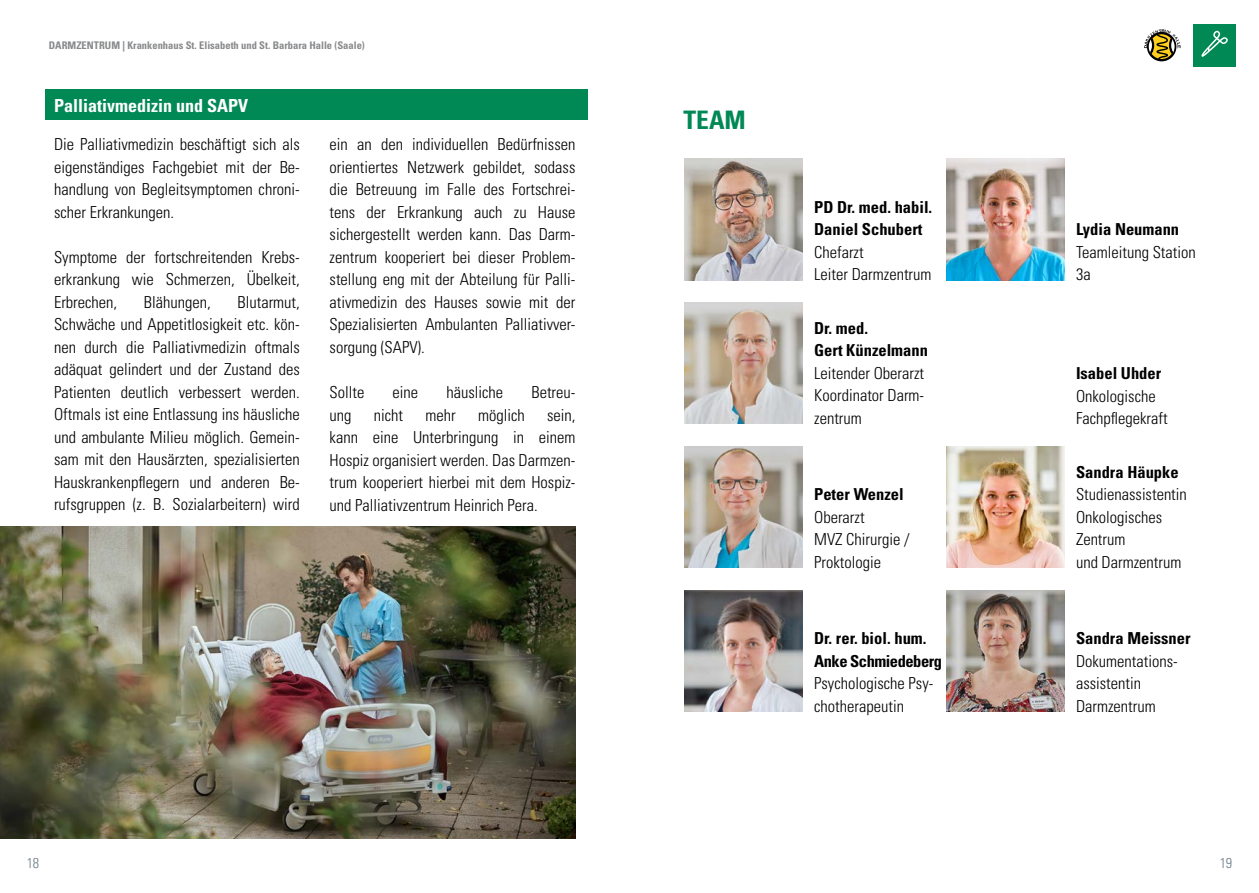
<style>
.page{position:relative;width:1259px;height:893px;background:#fff}
.page>*{position:absolute;margin:0;border:0;box-sizing:border-box;transform-origin:0 0}
.t1{font:700 condensed 25.5px "Univers LT Std";color:#085}
.t2{font:700 condensed 18px "Univers LT Std";color:#fff}
.t3{font:300 condensed 16.5px/22.5px "Univers LT Std";color:#000}
.t4{font:700 condensed 16.5px/22.5px "Univers LT Std";color:#000}
.t5{font:700 condensed 16.5px/22.5px "Univers LT Std";letter-spacing:-.03em;color:#000}
.t6{font:300 condensed 14.25px "Univers LT Std";color:#6a7c86}
.t7{font:700 condensed 10.5px "Univers LT Std";color:#87888a}
</style>
<div class="page">
<div style="left:1193px;top:24px;width:42px;height:43px;background:#085"></div>
<svg style="left:1201px;top:31px;width:26px;height:26px"></svg>
<div style="left:1147px;top:32px;width:29px;height:29px;border:2px solid #000;border-radius:50%"></div>
<svg style="left:1144px;top:29px;width:36px;height:31px"></svg>
<div style="left:45px;top:90px;width:543px;height:30px;background:#085"></div>
<img style="left:0;top:527px;width:575px;height:312px">
<img style="left:684px;top:159px;width:118px;height:121px">
<img style="left:684px;top:302px;width:118px;height:122px">
<img style="left:684px;top:446px;width:118px;height:122px">
<img style="left:684px;top:590px;width:118px;height:122px">
<img style="left:946px;top:159px;width:118px;height:121px">
<img style="left:946px;top:446px;width:118px;height:122px">
<img style="left:946px;top:590px;width:118px;height:122px">
<p class="t7" style="left:49px;top:39px;width:317px">DARMZENTRUM | Krankenhaus St. Elisabeth und St. Barbara Halle (Saale)</p>
<p class="t2" style="left:54px;top:94px;width:196px">Palliativmedizin und SAPV</p>
<p class="t3" style="left:54px;top:133px;width:247px;text-align:justify">Die Palliativmedizin beschäftigt sich als eigenständiges Fachgebiet mit der Be&shy;handlung von Begleitsymptomen chroni&shy;scher Erkrankungen.</p>
<p class="t3" style="left:54px;top:246px;width:247px;text-align:justify">Symptome der fortschreitenden Krebs&shy;erkrankung wie Schmerzen, Übelkeit, Erbrechen,</p>
<p class="t3" style="left:54px;top:291px;width:247px;text-align:justify;text-indent:183px">Blutarmut, Schwäche und Appetitlosigkeit etc. kön&shy;nen durch die Palliativmedizin oftmals adäquat gelindert und der Zustand des Patienten deutlich verbessert werden.<br>Oftmals ist eine Entlassung ins häusliche und ambulante Milieu möglich. Gemein&shy;sam mit den Hausärzten, spezialisierten Hauskrankenpflegern und anderen Be&shy;rufsgruppen (z. B. Sozialarbeitern) wird</p>
<p class="t3" style="left:144px;top:291px;width:68px">Blähungen,</p>
<p class="t3" style="left:330px;top:133px;width:247px;text-align:justify">ein an den individuellen Bedürfnissen orientiertes Netzwerk gebildet, sodass die Betreuung im Falle des Fortschrei&shy;tens der Erkrankung auch zu Hause sichergestellt werden kann. Das Darm&shy;zentrum kooperiert bei dieser Problem&shy;stellung eng mit der Abteilung für Palli&shy;ativmedizin des Hauses sowie mit der Spezialisierten Ambulanten Palliativver&shy;sorgung (SAPV).</p>
<p class="t3" style="left:330px;top:381px;width:36px">Sollte</p>
<p class="t3" style="left:393px;top:381px;width:27px">eine</p>
<p class="t3" style="left:446px;top:381px;width:58px">häusliche</p>
<p class="t3" style="left:531px;top:381px;width:45px">Betreu-</p>
<p class="t3" style="left:330px;top:403px;width:23px">ung</p>
<p class="t3" style="left:374px;top:403px;width:31px">nicht</p>
<p class="t3" style="left:425px;top:403px;width:32px">mehr</p>
<p class="t3" style="left:478px;top:403px;width:48px">möglich</p>
<p class="t3" style="left:330px;top:403px;width:247px;text-align:justify;text-indent:217px">sein, kann eine Unterbringung in einem Hospiz organisiert werden. Das Darmzen&shy;trum kooperiert hierbei mit dem Hospiz&shy;und Palliativzentrum Heinrich Pera.</p>
<h1 class="t1" style="left:683px;top:104px;width:64px">TEAM</h1>
<p class="t4" style="left:814px;top:195px;width:119px">PD Dr. med. habil.<br>Daniel Schubert</p>
<p class="t3" style="left:814px;top:240px;width:119px">Chefarzt<br>Leiter Darmzentrum</p>
<p class="t4" style="left:814px;top:317px;width:115px">Dr. med.<br>Gert Künzelmann</p>
<p class="t3" style="left:814px;top:362px;width:111px;text-align:justify">Leitender Oberarzt Koordinator Darm&shy;zentrum</p>
<p class="t4" style="left:814px;top:483px;width:91px">Peter Wenzel</p>
<p class="t3" style="left:814px;top:506px;width:97px">Oberarzt<br>MVZ Chirurgie /<br>Proktologie</p>
<p class="t5" style="left:814px;top:627px;width:129px">Dr. rer. biol. hum.<br>Anke Schmiedeberg</p>
<p class="t3" style="left:814px;top:672px;width:121px">Psychologische Psy&shy;chotherapeutin</p>
<p class="t4" style="left:1076px;top:218px;width:105px">Lydia Neumann</p>
<p class="t3" style="left:1076px;top:240px;width:121px">Teamleitung Station<br>3a</p>
<p class="t4" style="left:1076px;top:362px;width:87px">Isabel Uhder</p>
<p class="t3" style="left:1076px;top:384px;width:93px">Onkologische<br>Fachpflegekraft</p>
<p class="t4" style="left:1076px;top:461px;width:104px">Sandra Häupke</p>
<p class="t3" style="left:1076px;top:483px;width:112px">Studienassistentin<br>Onkologisches<br>Zentrum<br>und Darmzentrum</p>
<p class="t4" style="left:1076px;top:627px;width:116px">Sandra Meissner</p>
<p class="t3" style="left:1076px;top:650px;width:103px">Dokumentations&shy;assistentin<br>Darmzentrum</p>
<p class="t6" style="left:27px;top:855px;width:14px">18</p>
<p class="t6" style="left:1220px;top:855px;width:14px">19</p>
</div>
